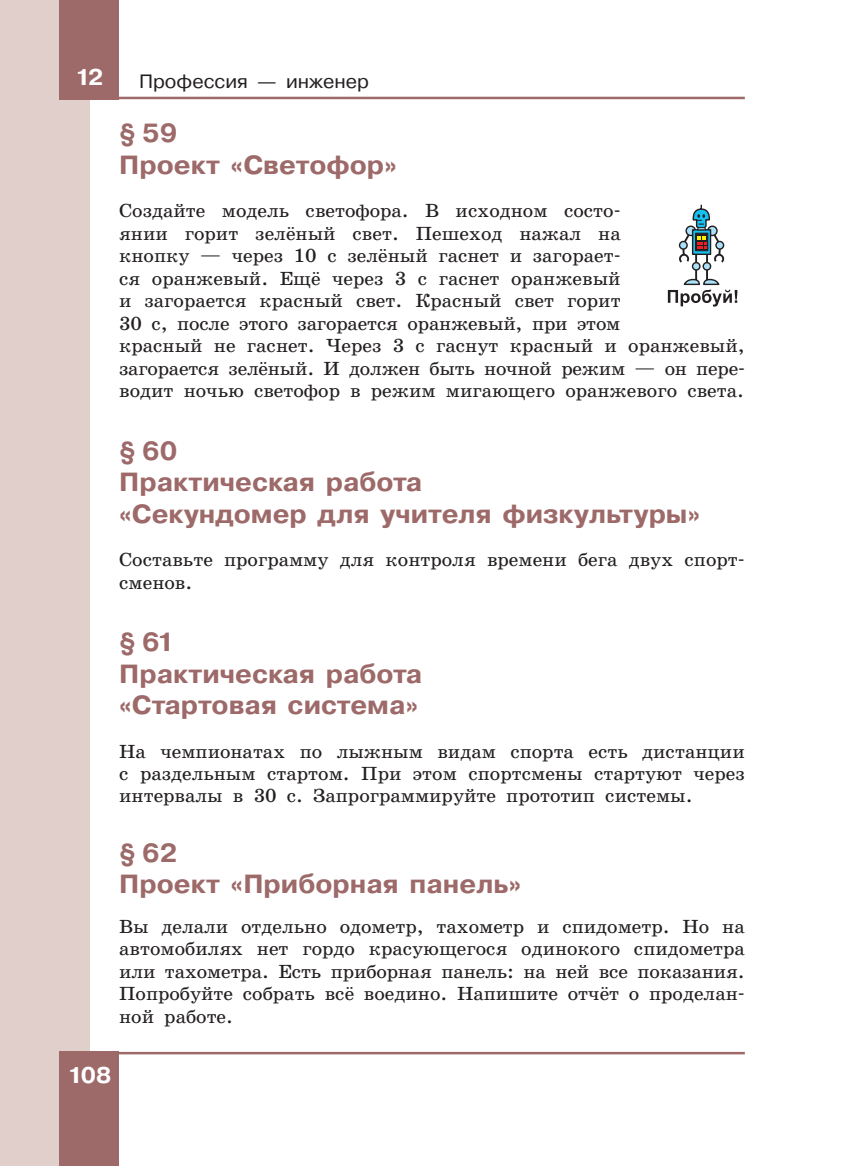
<style>
.page{position:relative;width:864px;height:1166px;background:#fff}
.page>*{position:absolute;margin:0;border:0;box-sizing:border-box;transform-origin:0 0}
.t1{font:700 26.25px/31.5px "Pragmatica C San Pin";color:#9d6969}
.t2{font:700 22.75px "Pragmatica C San Pin";color:#fff}
.t3{font:19.25px/22.4px "School Book C San Pin";color:#231f20}
.t4{font:19.25px "Pragmatica C San Pin";color:#231f20}
</style>
<div class="page">
<div style="left:0;top:0;width:89px;height:1166px;background:#e0cfca"></div>
<div style="left:60px;top:1052px;width:59px;height:114px;background:#9d6969"></div>
<div style="left:60px;top:0;width:59px;height:99px;background:#9d6969"></div>
<hr style="left:60px;top:97px;width:684px;height:2px;background:#9d6969">
<hr style="left:60px;top:1052px;width:684px;height:2px;background:#9d6969">
<svg style="left:667px;top:205px;width:70px;height:102px"></svg>
<p class="t2" style="left:75px;top:65px;width:30px">12</p>
<p class="t4" style="left:139px;top:71px;width:231px">Профессия — инженер</p>
<h1 class="t1" style="left:119px;top:118px;width:279px">§ 59<br>Проект «Светофор»</h1>
<p class="t3" style="left:119px;top:200px;width:627px">Создайте модель светофора. В исходном состо-<br>янии горит зелёный свет. Пешеход нажал на<br>кнопку — через 10 с зелёный гаснет и загорает-<br>ся оранжевый. Ещё через 3 с гаснет оранжевый<br>и загорается красный свет. Красный свет горит<br>30 с, после этого загорается оранжевый, при этом<br>красный не гаснет. Через 3 с гаснут красный и оранжевый, загорается зелёный. И должен быть ночной режим — он пере&shy;водит ночью светофор в режим мигающего оранжевого света.</p>
<h1 class="t1" style="left:119px;top:435px;width:582px">§ 60<br>Практическая работа<br>«Секундомер для учителя физкультуры»</h1>
<p class="t3" style="left:119px;top:548px;width:624px">Составьте программу для контроля времени бега двух спорт&shy;сменов.</p>
<h1 class="t1" style="left:119px;top:627px;width:304px">§ 61<br>Практическая работа «Стартовая система»</h1>
<p class="t3" style="left:119px;top:740px;width:627px;text-align:justify">На чемпионатах по лыжным видам спорта есть дистанции с раздельным стартом. При этом спортсмены стартуют через интервалы в 30 с. Запрограммируйте прототип системы.</p>
<h1 class="t1" style="left:119px;top:837px;width:403px">§ 62<br>Проект «Приборная панель»</h1>
<p class="t3" style="left:119px;top:915px;width:627px">Вы делали отдельно одометр, тахометр и спидометр. Но на автомобилях нет гордо красующегося одинокого спидометра или тахометра. Есть приборная панель: на ней все показания.<br>Попробуйте собрать всё воедино. Напишите отчёт о проделан&shy;ной работе.</p>
<p class="t2" style="left:67px;top:1062px;width:45px">108</p>
</div>
